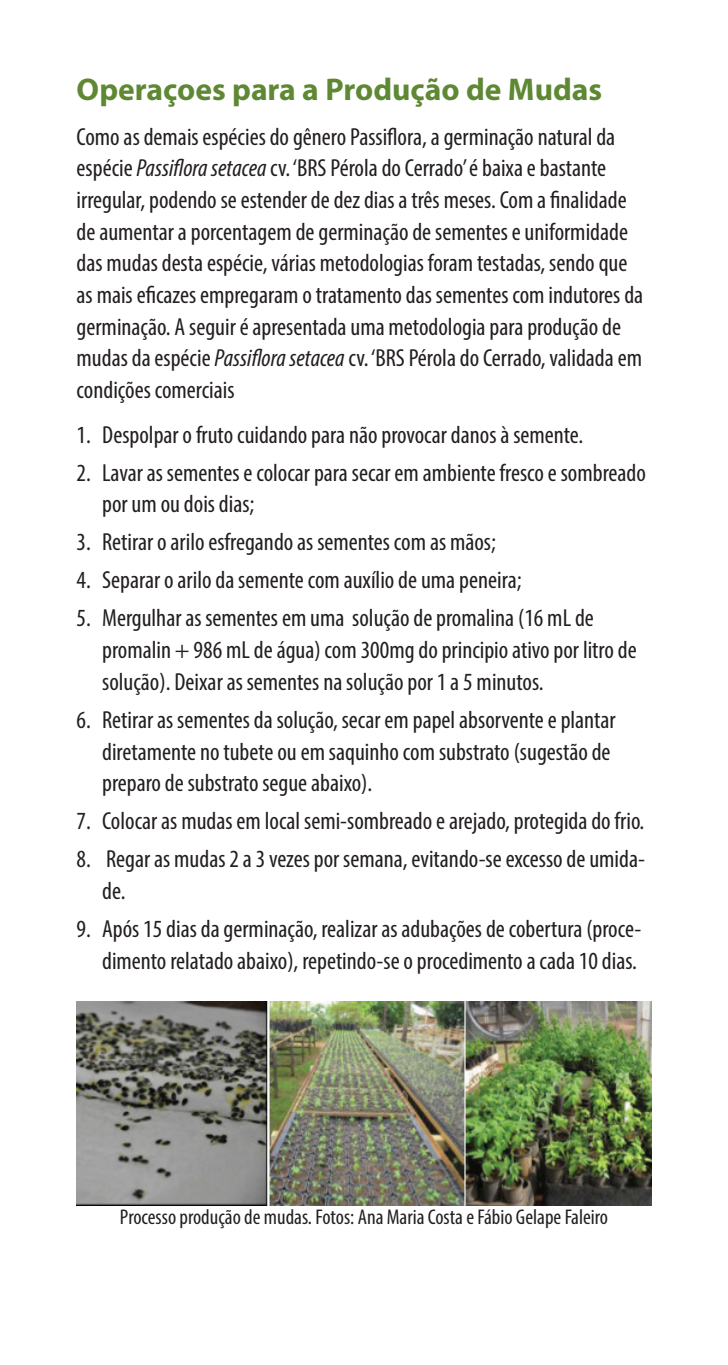
<style>
.page{position:relative;width:728px;height:1365px;background:#fff}
.page>*{position:absolute;margin:0;border:0;box-sizing:border-box;transform-origin:0 0}
.t1{font:700 31.5px "Myriad Pro";color:#5e8833}
.t2{font:condensed 24.75px/31.7px "Myriad Pro";color:#231f20}
.t3{font:condensed 21.38px "Myriad Pro";color:#231f20}
.s1{font-style:italic}
</style>
<div class="page">
<img style="left:77px;top:1001px;width:574px;height:204px">
<p class="t1" style="left:77px;top:69px;width:526px">Operaçoes para a Produção de Mudas</p>
<p class="t2" style="left:77px;top:120px;width:567px">Como as demais espécies do gênero Passiflora, a germinação natural da espécie <span class="s1">Passiflora setacea</span> cv. ‘BRS Pérola do Cerrado’ é baixa e bastante irregular, podendo se estender de dez dias a três meses. Com a finalidade de aumentar a porcentagem de germinação de sementes e uniformidade das mudas desta espécie, várias metodologias foram testadas, sendo que as mais eficazes empregaram o tratamento das sementes com indutores da germinação. A seguir é apresentada uma metodologia para produção de mudas da espécie <span class="s1">Passiflora setacea</span> cv. ‘BRS Pérola do Cerrado, validada em condições comerciais</p>
<p class="t2" style="left:77px;top:418px;width:508px">1. Despolpar o fruto cuidando para não provocar danos à semente.</p>
<p class="t2" style="left:102px;top:456px;width:545px;text-indent:-26px">2. Lavar as sementes e colocar para secar em ambiente fresco e sombreado por um ou dois dias;</p>
<p class="t2" style="left:77px;top:526px;width:420px">3. Retirar o arilo esfregando as sementes com as mãos;</p>
<p class="t2" style="left:77px;top:564px;width:446px">4. Separar o arilo da semente com auxílio de uma peneira;</p>
<p class="t2" style="left:102px;top:602px;width:535px;text-indent:-26px">5. Mergulhar as sementes em uma solução de promalina (16 mL de promalin + 986 mL de água) com 300mg do principio ativo por litro de solução). Deixar as sementes na solução por 1 a 5 minutos.</p>
<p class="t2" style="left:102px;top:703px;width:514px;text-indent:-26px">6. Retirar as sementes da solução, secar em papel absorvente e plantar diretamente no tubete ou em saquinho com substrato (sugestão de preparo de substrato segue abaixo).</p>
<p class="t2" style="left:77px;top:805px;width:569px">7. Colocar as mudas em local semi-sombreado e arejado, protegida do frio.</p>
<p class="t2" style="left:102px;top:843px;width:544px;text-indent:-26px">8. Regar as mudas 2 a 3 vezes por semana, evitando-se excesso de umida&shy;de.</p>
<p class="t2" style="left:77px;top:913px;width:566px;text-align:right">9. Após 15 dias da germinação, realizar as adubações de cobertura (proce&shy;dimento relatado abaixo), repetindo-se o procedimento a cada 10 dias.</p>
<p class="t3" style="left:120px;top:1204px;width:489px">Processo produção de mudas. Fotos: Ana Maria Costa e Fábio Gelape Faleiro</p>
</div>
